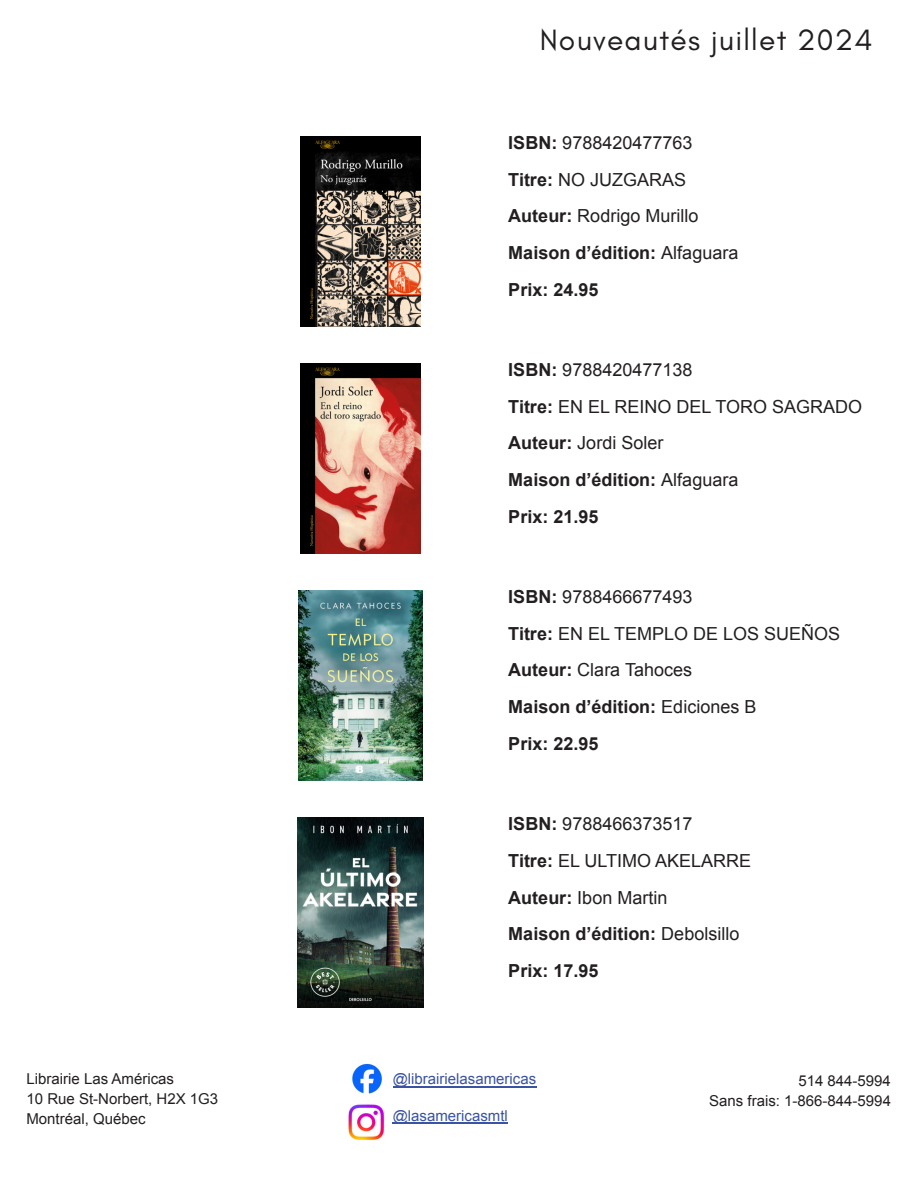
<style>
.page{position:relative;width:918px;height:1188px;background:#fff}
.page>*{position:absolute;margin:0;border:0;box-sizing:border-box;transform-origin:0 0}
.t1{font:30px "Glacial Indifference";letter-spacing:.04em;color:#231f20}
.t2{font:18px/36.6px "Arial";color:#231f20}
.t3{font:15px/20px "Arial";color:#231f20}
.t4{font:15px "Arial";color:#3a53a3}
.s1{font-weight:700}
</style>
<div class="page">
<img style="left:300px;top:136px;width:121px;height:191px">
<img style="left:300px;top:363px;width:121px;height:191px">
<img style="left:298px;top:590px;width:125px;height:191px">
<img style="left:298px;top:817px;width:125px;height:191px">
<img style="left:352px;top:1063px;width:30px;height:31px">
<img style="left:348px;top:1104px;width:45px;height:36px">
<hr style="left:393px;top:1086px;width:143px;height:1px;background:#3a53a3">
<hr style="left:393px;top:1122px;width:115px;height:1px;background:#3a53a3">
<h1 class="t1" style="left:540px;top:27px;width:334px">Nouveautés juillet 2024</h1>
<p class="t2" style="left:508px;top:126px;width:232px"><span class="s1">ISBN:</span> 9788420477763<br><span class="s1">Titre:</span> NO JUZGARAS<br><span class="s1">Auteur:</span> Rodrigo Murillo<br><span class="s1">Maison d’édition:</span> Alfaguara<br><span class="s1">Prix: 24.95</span></p>
<p class="t2" style="left:508px;top:353px;width:355px"><span class="s1">ISBN:</span> 9788420477138<br><span class="s1">Titre:</span> EN EL REINO DEL TORO SAGRADO<br><span class="s1">Auteur:</span> Jordi Soler<br><span class="s1">Maison d’édition:</span> Alfaguara<br><span class="s1">Prix: 21.95</span></p>
<p class="t2" style="left:508px;top:580px;width:333px"><span class="s1">ISBN:</span> 9788466677493<br><span class="s1">Titre:</span> EN EL TEMPLO DE LOS SUEÑOS<br><span class="s1">Auteur:</span> Clara Tahoces<br><span class="s1">Maison d’édition:</span> Ediciones B<br><span class="s1">Prix: 22.95</span></p>
<p class="t2" style="left:508px;top:807px;width:244px"><span class="s1">ISBN:</span> 9788466373517<br><span class="s1">Titre:</span> EL ULTIMO AKELARRE<br><span class="s1">Auteur:</span> Ibon Martin<br><span class="s1">Maison d’édition:</span> Debolsillo<br><span class="s1">Prix: 17.95</span></p>
<p class="t4" style="left:393px;top:1074px;width:145px">@librairielasamericas</p>
<p class="t4" style="left:393px;top:1110px;width:117px">@lasamericasmtl</p>
<p class="t3" style="left:26px;top:1071px;width:193px">Librairie Las Américas<br>10 Rue St-Norbert, H2X 1G3<br>Montréal, Québec</p>
<p class="t3" style="left:709px;top:1072px;width:183px;text-align:right">514 844-5994<br>Sans frais: 1-866-844-5994</p>
</div>
